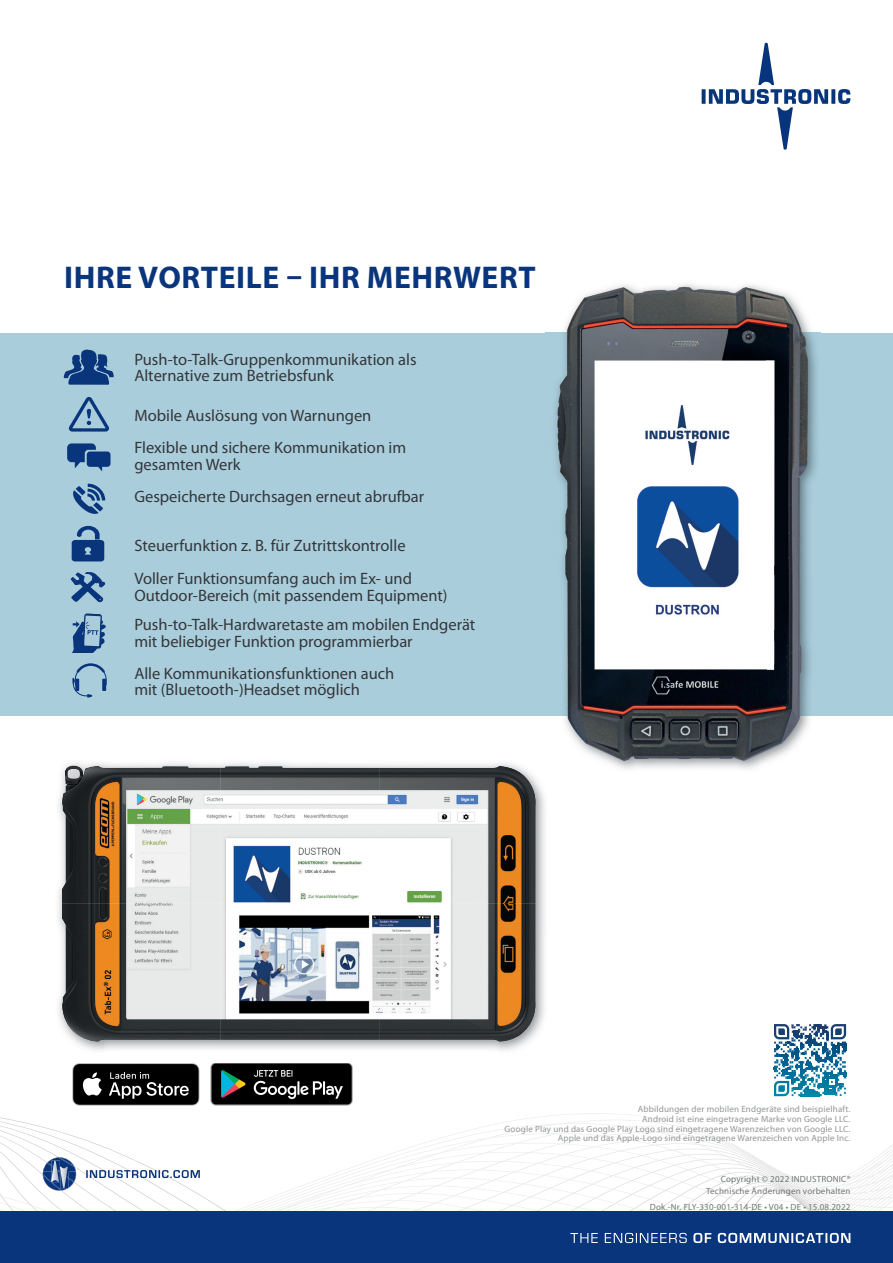
<style>
.page{position:relative;width:893px;height:1263px;background:#fff}
.page>*{position:absolute;margin:0;border:0;box-sizing:border-box;transform-origin:0 0}
.t1{font:700 31.5px "Myriad Pro";letter-spacing:.02em;color:#08357c}
.t2{font:16.5px/32px "Myriad Pro";color:#33373a}
.t3{font:9px/10.8px "Myriad Pro";letter-spacing:.02em;color:#939598;text-align:center}
.t4{font:9px/11.7px "Myriad Pro";letter-spacing:.02em;color:#717576;text-align:right}
</style>
<div class="page">
<svg style="left:0;top:1117px;width:852px;height:95px"></svg>
<div style="left:0;top:1212px;width:893px;height:51px;background:#08357c"></div>
<svg style="left:570px;top:1233px;width:280px;height:10px"></svg>
<svg style="left:86px;top:1170px;width:114px;height:8px"></svg>
<img style="left:43px;top:1157px;width:33px;height:2px">
<img style="left:58px;top:1157px;width:17px;height:2px">
<svg style="left:43px;top:1159px;width:33px;height:32px"></svg>
<svg style="left:702px;top:43px;width:148px;height:107px"></svg>
<div style="left:0;top:333px;width:893px;height:382px;background:#aacddc"></div>
<img style="left:551px;top:327px;width:269px;height:442px">
<img style="left:566px;top:284px;width:243px;height:43px">
<svg style="left:773px;top:1024px;width:74px;height:73px"></svg>
<img style="left:58px;top:762px;width:487px;height:46px">
<img style="left:58px;top:808px;width:46px;height:243px">
<img style="left:500px;top:808px;width:45px;height:243px">
<img style="left:62px;top:904px;width:158px;height:138px">
<img style="left:62px;top:766px;width:158px;height:138px">
<img style="left:220px;top:766px;width:159px;height:274px">
<img style="left:379px;top:766px;width:157px;height:276px">
<img style="left:210px;top:1063px;width:143px;height:43px">
<svg style="left:72px;top:1063px;width:127px;height:43px;background:#313131"></svg>
<svg style="left:69px;top:397px;width:40px;height:35px"></svg>
<svg style="left:67px;top:443px;width:43px;height:28px"></svg>
<svg style="left:73px;top:484px;width:32px;height:30px"></svg>
<svg style="left:72px;top:526px;width:32px;height:35px"></svg>
<svg style="left:71px;top:572px;width:34px;height:30px"></svg>
<svg style="left:64px;top:350px;width:50px;height:35px"></svg>
<svg style="left:72px;top:613px;width:34px;height:40px"></svg>
<svg style="left:72px;top:663px;width:35px;height:35px"></svg>
<h1 class="t1" style="left:64px;top:256px;width:473px">IHRE VORTEILE – IHR MEHRWERT</h1>
<p class="t2" style="left:134px;top:351px;width:284px;line-height:16.5px">Push-to-Talk-Gruppenkommunikation als<br>Alternative zum Betriebsfunk</p>
<p class="t2" style="left:134px;top:400px;width:273px">Mobile Auslösung von Warnungen<br>Flexible und sichere Kommunikation im</p>
<p class="t2" style="left:134px;top:448px;width:108px">gesamten Werk</p>
<p class="t2" style="left:134px;top:481px;width:291px">Gespeicherte Durchsagen erneut abrufbar</p>
<p class="t2" style="left:134px;top:528px;width:279px;line-height:33.3px">Steuerfunktion z. B. für Zutrittskontrolle<br>Voller Funktionsumfang auch im Ex- und</p>
<p class="t2" style="left:134px;top:580px;width:342px;line-height:29.4px">Outdoor-Bereich (mit passendem Equipment)<br>Push-to-Talk-Hardwaretaste am mobilen Endgerät</p>
<p class="t2" style="left:134px;top:625px;width:280px">mit beliebiger Funktion programmierbar<br>Alle Kommunikationsfunktionen auch</p>
<p class="t2" style="left:134px;top:673px;width:227px">mit (Bluetooth-)Headset möglich</p>
<p class="t3" style="left:638px;top:1103px;width:214px">Abbildungen der mobilen Endgeräte sind beispielhaft.<br>Android ist eine eingetragene Marke von Google LLC.</p>
<p class="t3" style="left:505px;top:1123px;width:347px">Google Play und das Google Play Logo sind eingetragene Warenzeichen von Google LLC.</p>
<p class="t3" style="left:558px;top:1133px;width:294px">Apple und das Apple-Logo sind eingetragene Warenzeichen von Apple Inc.</p>
<p class="t4" style="left:706px;top:1173px;width:146px">Copyright © 2022 INDUSTRONIC®<br>Technische Änderungen vorbehalten</p>
<p class="t4" style="left:650px;top:1201px;width:202px">Dok.-Nr. FLY-330-001-314-DE • V04 • DE • 15.08.2022</p>
</div>
